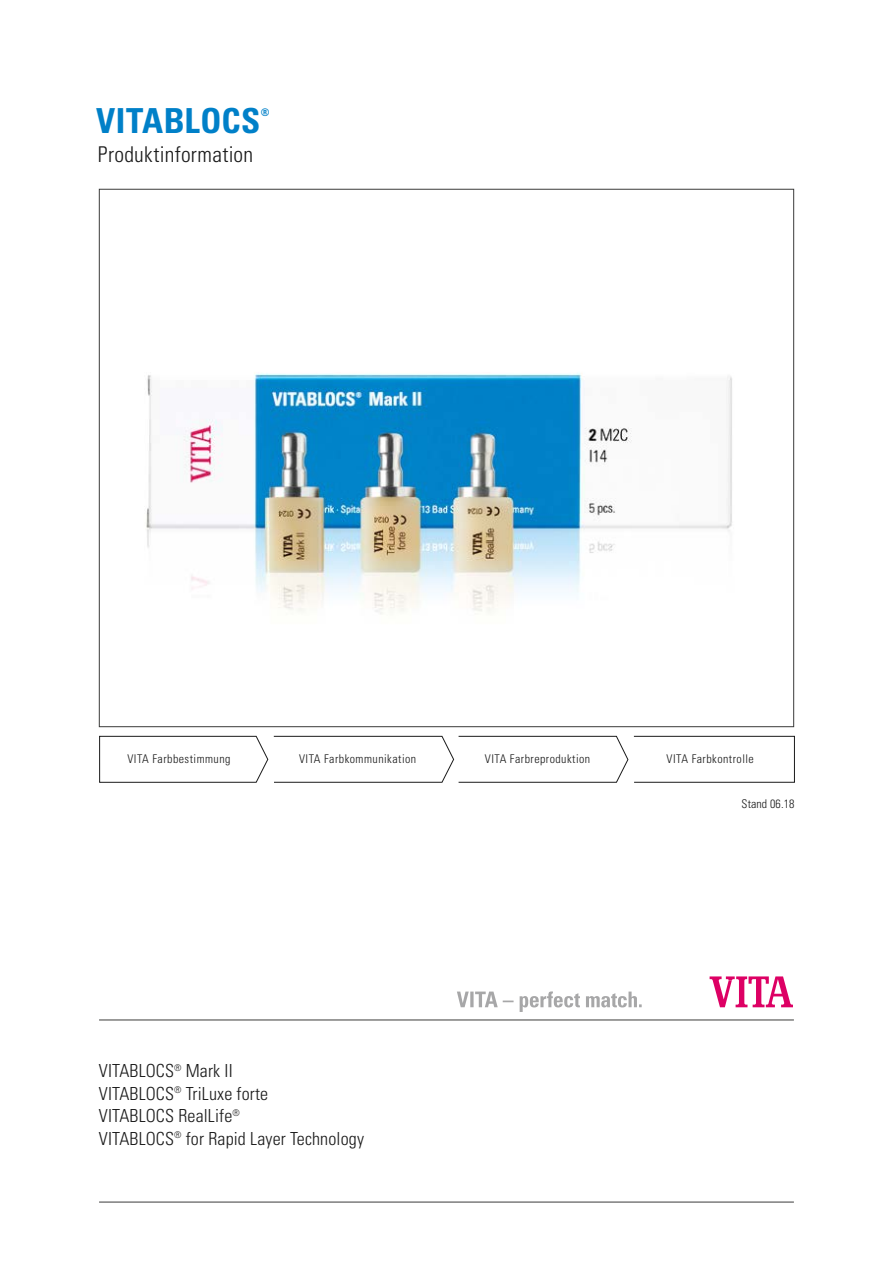
<style>
.page{position:relative;width:893px;height:1263px;background:#fff}
.page>*{position:absolute;margin:0;border:0;box-sizing:border-box;transform-origin:0 0}
.t1{font:700 condensed 34.5px "Univers LT";letter-spacing:.015em;color:#0080c8}
.t2{font:300 condensed 21.75px "Univers LT";letter-spacing:.015em;color:#1a1a1a}
.t3{font:300 condensed 18px/22.5px "Univers LT";letter-spacing:.01em;color:#1a1a1a}
.t4{font:300 condensed 12px "Univers";letter-spacing:.04em;color:#1a1a1a}
.t5{font:300 condensed 12px "Univers LT";letter-spacing:.01em;color:#1a1a1a}
.t6{font:700 condensed 10.5px "Univers LT";color:#0080c8}
</style>
<div class="page">
<img style="left:146px;top:373px;width:586px;height:241px">
<hr style="left:99px;top:1020px;width:695px;height:1px;background:#3b3b3a">
<hr style="left:99px;top:1202px;width:695px;height:1px;background:#3b3b3a">
<svg style="left:710px;top:976px;width:83px;height:31px"></svg>
<svg style="left:457px;top:991px;width:185px;height:21px"></svg>
<svg style="left:99px;top:736px;width:696px;height:46px"></svg>
<h1 class="t1" style="left:96px;top:100px;width:166px">VITABLOCS</h1>
<p class="t6" style="left:261px;top:106px;width:10px">®</p>
<p class="t2" style="left:98px;top:141px;width:157px">Produktinformation</p>
<p class="t4" style="left:127px;top:752px;width:105px">VITA Farbbestimmung</p>
<p class="t4" style="left:299px;top:752px;width:119px">VITA Farbkommunikation</p>
<p class="t4" style="left:485px;top:752px;width:107px">VITA Farbreproduktion</p>
<p class="t4" style="left:667px;top:752px;width:89px">VITA Farbkontrolle</p>
<p class="t3" style="left:99px;top:1060px;width:267px">VITABLOCS<sup>®</sup> Mark II<br>VITABLOCS<sup>®</sup> TriLuxe forte<br>VITABLOCS RealLife<sup>®<br></sup>VITABLOCS<sup>®</sup> for Rapid Layer Technology</p>
<p class="t5" style="left:742px;top:796px;width:54px">Stand 06.18</p>
</div>
